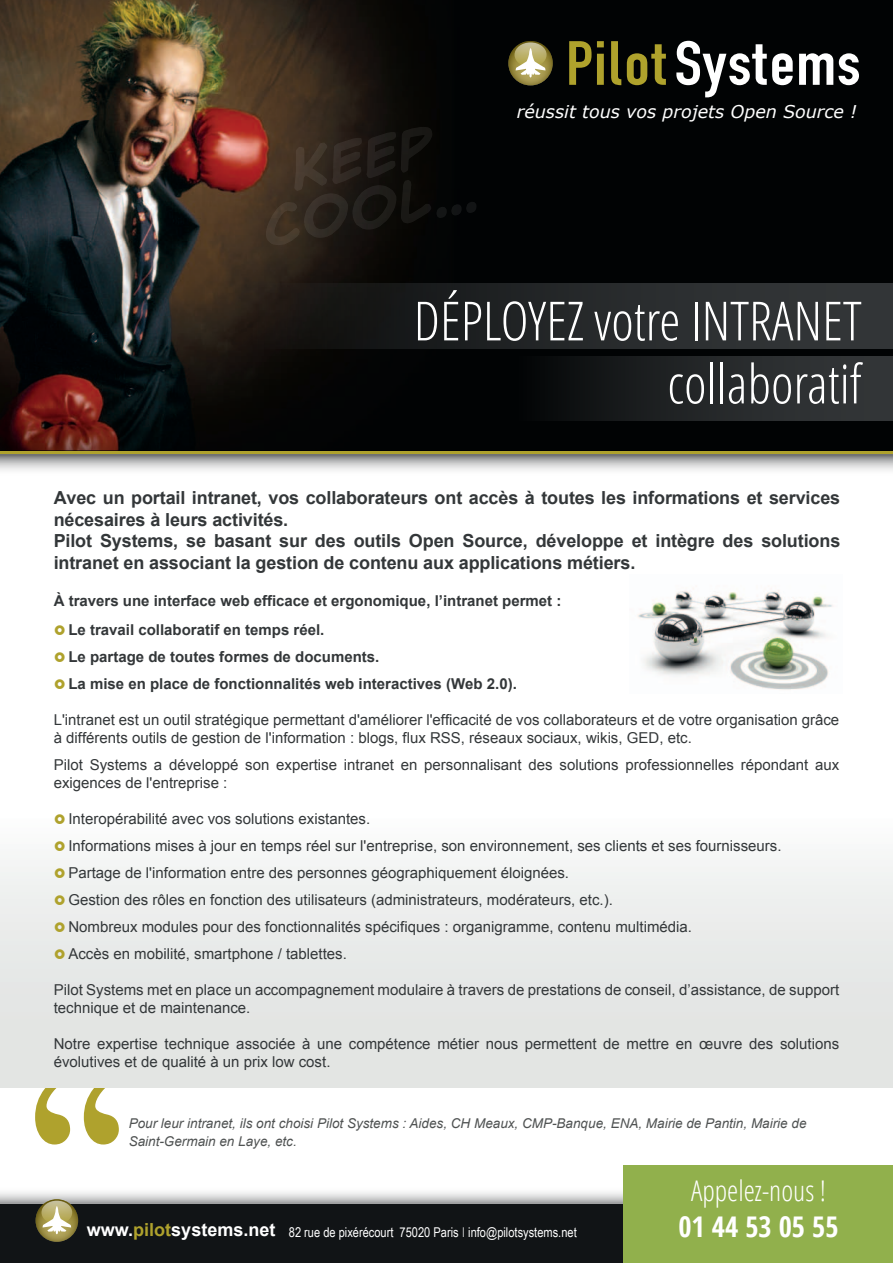
<style>
.page{position:relative;width:893px;height:1263px;background:#fff}
.page>*{position:absolute;margin:0;border:0;box-sizing:border-box;transform-origin:0 0}
.t1{font:300 condensed 54px/63px "Open Sans";color:#fff;text-align:right}
.t2{font:300 condensed 28.5px "Open Sans";color:#fff}
.t3{font:700 condensed 28.5px "Open Sans";color:#fff}
.t4{font:700 18px/21.6px "Arial";letter-spacing:-.005em;color:#333739}
.t5{font:italic 17.55px "Verdana";color:#fff}
.t6{font:15px/27px "Arial";color:#333739}
.t7{font:700 15px/28.5px "Arial";color:#333739}
.t8{font:italic 13.5px/18px "Arial";color:#4f5252}
.t9{font:13.5px "Arial Narrow";color:#fff}
.s1{font-family:"Arial";font-weight:700;font-size:18px}
.s2{font-family:"Arial";font-weight:700;font-size:18px;color:#afa22d}
.s3{font-family:"Open Sans";font-weight:300}
</style>
<div class="page">
<div style="left:0;top:1185px;width:893px;height:20px;background:linear-gradient(to bottom,#fff,#aaabac)"></div>
<img style="left:0;top:0;width:893px;height:451px">
<svg style="left:266px;top:127px;width:211px;height:118px;background:#1f1914"></svg>
<svg style="left:569px;top:41px;width:35px;height:44px;background:#5a5518"></svg>
<svg style="left:611px;top:41px;width:10px;height:44px"></svg>
<svg style="left:627px;top:44px;width:39px;height:41px;background:#565017"></svg>
<svg style="left:676px;top:41px;width:117px;height:56px"></svg>
<svg style="left:799px;top:53px;width:60px;height:32px"></svg>
<svg style="left:508px;top:41px;width:45px;height:44px"></svg>
<svg style="left:508px;top:41px;width:45px;height:44px"></svg>
<svg style="left:514px;top:42px;width:33px;height:25px"></svg>
<svg style="left:515px;top:48px;width:31px;height:29px"></svg>
<svg style="left:35px;top:1088px;width:35px;height:56px"></svg>
<svg style="left:84px;top:1088px;width:35px;height:56px"></svg>
<div style="left:246px;top:284px;width:647px;height:64px;background:linear-gradient(to right,#141210,#353a3d)"></div>
<div style="left:514px;top:356px;width:379px;height:65px;background:linear-gradient(to right,#070a0b,#393d3f)"></div>
<div style="left:0;top:453px;width:893px;height:635px;background:linear-gradient(to bottom,#fff,#e4e6e5)"></div>
<div style="left:0;top:1205px;width:893px;height:58px;background:#111416"></div>
<div style="left:624px;top:1166px;width:269px;height:97px;background:#91b04c"></div>
<svg style="left:36px;top:1199px;width:42px;height:43px"></svg>
<svg style="left:36px;top:1199px;width:42px;height:43px"></svg>
<div style="left:42px;top:1201px;width:30px;height:23px;background:#c4bd90;border-radius:50%"></div>
<svg style="left:42px;top:1206px;width:29px;height:28px"></svg>
<svg style="left:0;top:453px;width:893px;height:23px"></svg>
<hr style="left:0;top:451px;width:893px;height:2px;background:#afa22d">
<img style="left:630px;top:574px;width:212px;height:120px">
<svg style="left:55px;top:625px;width:10px;height:10px"></svg>
<svg style="left:55px;top:652px;width:10px;height:10px"></svg>
<svg style="left:55px;top:679px;width:10px;height:10px"></svg>
<svg style="left:55px;top:814px;width:10px;height:10px"></svg>
<svg style="left:55px;top:841px;width:10px;height:10px"></svg>
<svg style="left:55px;top:868px;width:10px;height:10px"></svg>
<svg style="left:55px;top:895px;width:10px;height:10px"></svg>
<svg style="left:55px;top:922px;width:10px;height:10px"></svg>
<svg style="left:55px;top:949px;width:10px;height:10px"></svg>
<p class="t5" style="left:517px;top:100px;width:342px">réussit tous vos projets Open Source !</p>
<h1 class="t1" style="left:414px;top:290px;width:449px">DÉPLOYEZ votre INTRANET collaboratif</h1>
<p class="t4" style="left:54px;top:487px;width:788px">Avec un portail intranet, vos collaborateurs ont accès à toutes les informations et services nécesaires à leurs activités.<br>Pilot Systems, se basant sur des outils Open Source, développe et intègre des solutions intranet en associant la gestion de contenu aux applications métiers.</p>
<p class="t7" style="left:68px;top:587px;width:494px;text-indent:-15px">À travers une interface web efficace et ergonomique, l’intranet permet :<br>Le travail collaboratif en temps réel.</p>
<p class="t7" style="left:68px;top:643px;width:450px;line-height:27px">Le partage de toutes formes de documents.<br>La mise en place de fonctionnalités web interactives (Web 2.0).</p>
<p class="t6" style="left:54px;top:711px;width:787px;line-height:18px">L'intranet est un outil stratégique permettant d'améliorer l'efficacité de vos collaborateurs et de votre organisation grâce à différents outils de gestion de l'information : blogs, flux RSS, réseaux sociaux, wikis, GED, etc.</p>
<p class="t6" style="left:54px;top:756px;width:787px;line-height:18px">Pilot Systems a développé son expertise intranet en personnalisant des solutions professionnelles répondant aux exigences de l'entreprise :</p>
<p class="t6" style="left:68px;top:805px;width:715px">Interopérabilité avec vos solutions existantes.<br>Informations mises à jour en temps réel sur l'entreprise, son environnement, ses clients et ses fournisseurs.<br>Partage de l'information entre des personnes géographiquement éloignées.<br>Gestion des rôles en fonction des utilisateurs (administrateurs, modérateurs, etc.).<br>Nombreux modules pour des fonctionnalités spécifiques : organigramme, contenu multimédia.<br>Accès en mobilité, smartphone / tablettes.</p>
<p class="t6" style="left:54px;top:981px;width:787px;line-height:18px">Pilot Systems met en place un accompagnement modulaire à travers de prestations de conseil, d’assistance, de support technique et de maintenance.</p>
<p class="t6" style="left:54px;top:1035px;width:787px;line-height:18px">Notre expertise technique associée à une compétence métier nous permettent de mettre en œuvre des solutions évolutives et de qualité à un prix low cost.</p>
<p class="t8" style="left:129px;top:1114px;width:679px">Pour leur intranet, ils ont choisi Pilot Systems : Aides, CH Meaux, CMP-Banque, ENA, Mairie de Pantin, Mairie de<br>Saint-Germain en Laye, etc.</p>
<p class="t9" style="left:87px;top:1222px;width:491px"><span class="s1">www.</span><span class="s2">pilot</span><span class="s1">systems.net</span> 82 rue de pixérécourt 75020 Paris <span class="s3">I</span> info@pilotsystems.net</p>
<h2 class="t2" style="left:691px;top:1174px;width:136px">Appelez-nous !</h2>
<h2 class="t3" style="left:678px;top:1210px;width:162px">01 44 53 05 55</h2>
</div>
